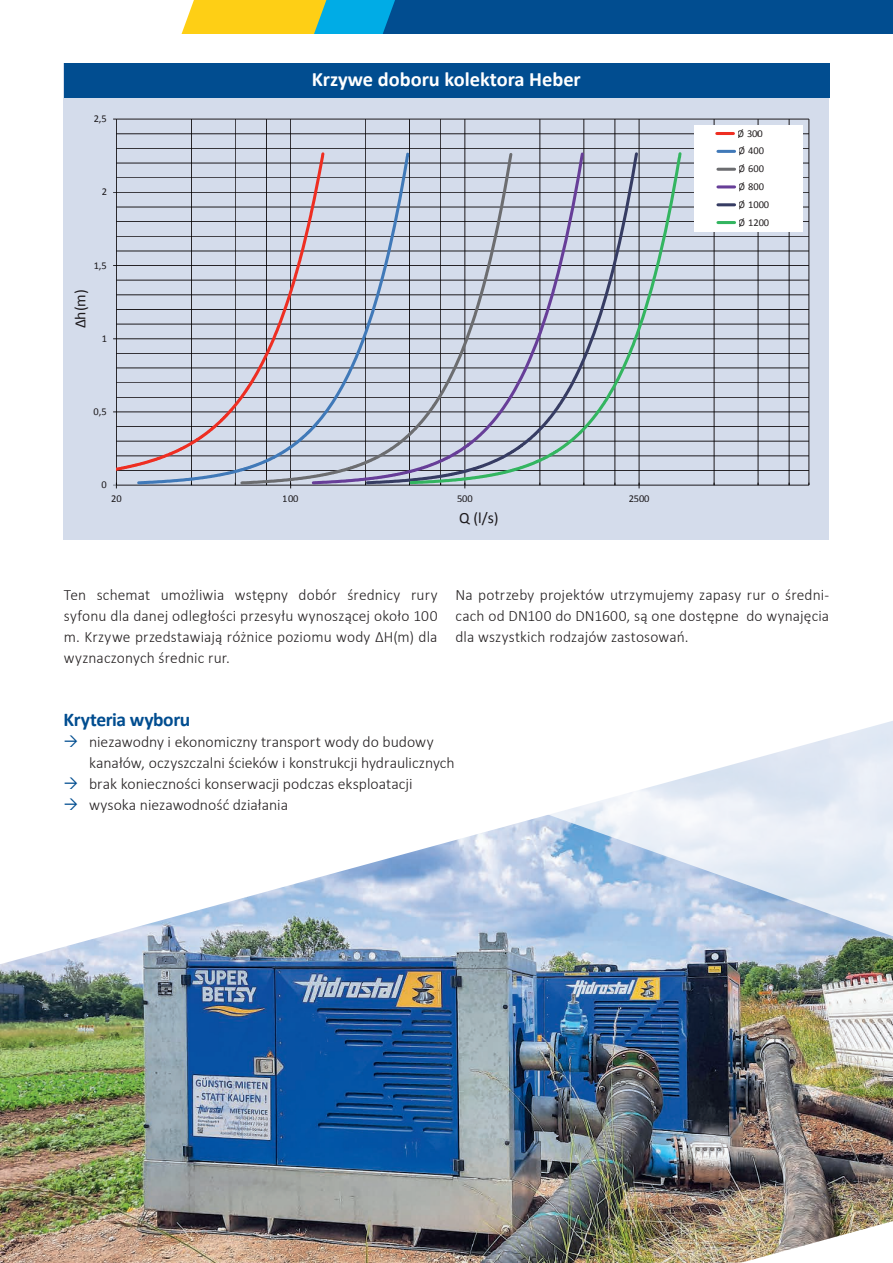
<style>
.page{position:relative;width:893px;height:1263px;background:#fff}
.page>*{position:absolute;margin:0;border:0;box-sizing:border-box;transform-origin:0 0}
.t1{font:700 20.4px "Calibri";color:#fff}
.t2{font:700 19.5px "Calibri";letter-spacing:-.02em;color:#014d90}
.t3{font:300 15.75px/21px "Calibri";color:#231f20;text-align:justify}
.t4{font:15.75px "Calibri";color:#231f20}
.t5{font:10.5px/17.9px "Calibri";letter-spacing:-.005em;color:#231f20}
</style>
<div class="page">
<svg style="left:182px;top:0;width:711px;height:34px;background:#327082"></svg>
<img style="left:0;top:852px;width:893px;height:411px">
<svg style="left:0;top:852px;width:1px;height:76px"></svg>
<svg style="left:410px;top:721px;width:483px;height:261px"></svg>
<div style="left:64px;top:64px;width:765px;height:476px;background:#d4dceb"></div>
<div style="left:64px;top:64px;width:765px;height:34px;background:#014d90"></div>
<hr style="left:116px;top:470px;width:693px;height:1px;background:#231f20">
<hr style="left:116px;top:456px;width:693px;height:1px;background:#231f20">
<hr style="left:116px;top:441px;width:693px;height:1px;background:#231f20">
<hr style="left:116px;top:426px;width:693px;height:1px;background:#231f20">
<hr style="left:116px;top:397px;width:693px;height:1px;background:#231f20">
<hr style="left:116px;top:383px;width:693px;height:1px;background:#231f20">
<hr style="left:116px;top:368px;width:693px;height:1px;background:#231f20">
<hr style="left:116px;top:353px;width:693px;height:1px;background:#231f20">
<hr style="left:116px;top:324px;width:693px;height:1px;background:#231f20">
<hr style="left:116px;top:309px;width:693px;height:1px;background:#231f20">
<hr style="left:116px;top:295px;width:693px;height:1px;background:#231f20">
<hr style="left:116px;top:280px;width:693px;height:1px;background:#231f20">
<hr style="left:116px;top:251px;width:693px;height:1px;background:#231f20">
<hr style="left:116px;top:236px;width:693px;height:1px;background:#231f20">
<hr style="left:116px;top:221px;width:693px;height:1px;background:#231f20">
<hr style="left:116px;top:207px;width:693px;height:1px;background:#231f20">
<hr style="left:116px;top:178px;width:693px;height:1px;background:#231f20">
<hr style="left:116px;top:163px;width:693px;height:1px;background:#231f20">
<hr style="left:116px;top:148px;width:693px;height:1px;background:#231f20">
<hr style="left:116px;top:134px;width:693px;height:1px;background:#231f20">
<hr style="left:116px;top:412px;width:693px;height:1px;background:#231f20">
<hr style="left:116px;top:339px;width:693px;height:1px;background:#231f20">
<hr style="left:116px;top:265px;width:693px;height:1px;background:#231f20">
<hr style="left:116px;top:192px;width:693px;height:1px;background:#231f20">
<hr style="left:116px;top:119px;width:693px;height:1px;background:#231f20">
<hr style="left:191px;top:119px;width:1px;height:366px;background:#231f20">
<hr style="left:235px;top:119px;width:1px;height:366px;background:#231f20">
<hr style="left:266px;top:119px;width:1px;height:366px;background:#231f20">
<hr style="left:365px;top:119px;width:1px;height:366px;background:#231f20">
<hr style="left:409px;top:119px;width:1px;height:366px;background:#231f20">
<hr style="left:440px;top:119px;width:1px;height:366px;background:#231f20">
<hr style="left:540px;top:119px;width:1px;height:366px;background:#231f20">
<hr style="left:584px;top:119px;width:1px;height:366px;background:#231f20">
<hr style="left:615px;top:119px;width:1px;height:366px;background:#231f20">
<hr style="left:714px;top:119px;width:1px;height:366px;background:#231f20">
<hr style="left:758px;top:119px;width:1px;height:366px;background:#231f20">
<hr style="left:789px;top:119px;width:1px;height:366px;background:#231f20">
<hr style="left:809px;top:119px;width:1px;height:366px;background:#231f20">
<hr style="left:290px;top:119px;width:1px;height:366px;background:#231f20">
<hr style="left:465px;top:119px;width:1px;height:366px;background:#231f20">
<hr style="left:639px;top:119px;width:1px;height:366px;background:#231f20">
<hr style="left:116px;top:119px;width:1px;height:366px;background:#231f20">
<hr style="left:116px;top:485px;width:693px;height:1px;background:#231f20">
<svg style="left:113px;top:483px;width:4px;height:5px"></svg>
<div style="left:695px;top:125px;width:108px;height:107px;background:#fff"></div>
<hr style="left:717px;top:132px;width:16px;height:3px;background:#ee2e22">
<hr style="left:718px;top:150px;width:17px;height:3px;background:#4079b8">
<hr style="left:718px;top:168px;width:17px;height:3px;background:#6c6d70">
<hr style="left:718px;top:185px;width:17px;height:3px;background:#673e98">
<hr style="left:718px;top:203px;width:17px;height:3px;background:#363c63">
<hr style="left:718px;top:221px;width:17px;height:3px;background:#33b560">
<svg style="left:116px;top:150px;width:175px;height:329px"></svg>
<svg style="left:136px;top:151px;width:103px;height:334px"></svg>
<svg style="left:239px;top:151px;width:71px;height:334px"></svg>
<svg style="left:310px;top:152px;width:53px;height:333px"></svg>
<svg style="left:363px;top:150px;width:45px;height:335px"></svg>
<svg style="left:408px;top:150px;width:276px;height:335px"></svg>
<p class="t5" style="left:94px;top:109px;width:15px">2,5</p>
<p class="t5" style="left:101px;top:183px;width:7px">2</p>
<p class="t5" style="left:94px;top:256px;width:15px">1,5</p>
<p class="t4" style="left:69px;top:328px;width:41px;rotate:-90deg">Δh(m)</p>
<p class="t5" style="left:101px;top:329px;width:7px">1</p>
<p class="t5" style="left:94px;top:402px;width:15px">0,5</p>
<p class="t5" style="left:101px;top:475px;width:7px">0</p>
<p class="t1" style="left:312px;top:65px;width:270px">Krzywe doboru kolektora Heber</p>
<p class="t5" style="left:111px;top:489px;width:12px">20</p>
<p class="t5" style="left:283px;top:489px;width:17px">100</p>
<p class="t5" style="left:457px;top:489px;width:17px">500</p>
<p class="t5" style="left:628px;top:489px;width:23px">2500</p>
<p class="t4" style="left:459px;top:507px;width:41px">Q (l/s)</p>
<p class="t5" style="left:738px;top:124px;width:33px">Ø 300<br>Ø 400<br>Ø 600<br>Ø 800<br>Ø 1000<br>Ø 1200</p>
<p class="t3" style="left:64px;top:584px;width:375px">Ten schemat umożliwia wstępny dobór średnicy rury syfonu dla danej odległości przesyłu wynoszącej około 100 m. Krzywe przedstawiają różnice poziomu wody ΔH(m) dla wyznaczonych średnic rur.</p>
<p class="t3" style="left:455px;top:584px;width:375px">Na potrzeby projektów utrzymujemy zapasy rur o średni&shy;cach od DN100 do DN1600, są one dostępne do wynajęcia dla wszystkich rodzajów zastosowań.</p>
<p class="t2" style="left:64px;top:706px;width:128px">Kryteria wyboru</p>
<p class="t3" style="left:89px;top:731px;width:367px;text-align:left">niezawodny i ekonomiczny transport wody do budowy kanałów, oczyszczalni ścieków i konstrukcji hydraulicznych brak konieczności konserwacji podczas eksploatacji wysoka niezawodność działania</p>
</div>
